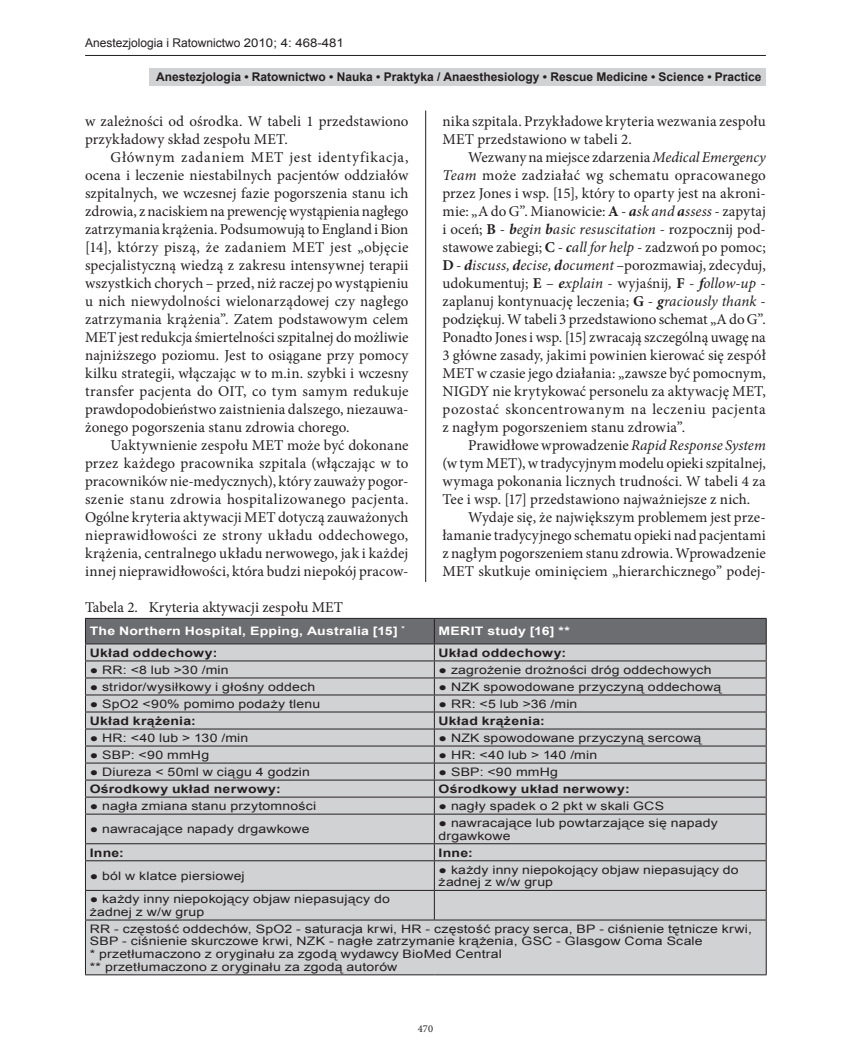
<style>
.page{position:relative;width:851px;height:1063px;background:#fff}
.page>*{position:absolute;margin:0;border:0;box-sizing:border-box;transform-origin:0 0}
.Main{font:15px/18px "Minion Pro";letter-spacing:.005em;color:#231f20;text-align:justify}
.Naglowek_tabeli{font:15px "Minion Pro";color:#231f20}
.t1{font:700 12px "Arial";color:#231f20}
.t2{font:12px "Arial";color:#231f20}
.Tabela{font:11.7px/12.6px "Arial";letter-spacing:.015em;color:#231f20;scale:1.2 1}
.Tabela-2{font:700 11.7px "Arial";letter-spacing:.02em;color:#231f20;scale:1.2 1}
.Tabela-3{font:700 11.7px "Arial";letter-spacing:.02em;color:#fff;scale:1.2 1}
.t3{font:10.5px "Minion Pro";color:#231f20}
.s1{font-style:italic}
.s2{font-weight:700}
.s3{font-weight:700;font-style:italic}
</style>
<div class="page">
<hr style="left:425px;top:111px;width:1px;height:880px;background:#231f20">
<hr style="left:85px;top:55px;width:680px;height:1px;background:#231f20">
<div style="left:149px;top:68px;width:616px;height:17px;background:#d1d2d4"></div>
<div style="left:85px;top:583px;width:680px;height:408px;background:#fff"></div>
<div style="left:86px;top:921px;width:679px;height:53px;background:#d1d2d4"></div>
<svg style="left:85px;top:618px;width:681px;height:302px;background:#bfbfc1"></svg>
<hr style="left:85px;top:920px;width:349px;height:1px;background:#231f20">
<hr style="left:85px;top:920px;width:1px;height:54px;background:#231f20">
<hr style="left:434px;top:920px;width:332px;height:1px;background:#231f20">
<hr style="left:765px;top:920px;width:1px;height:54px;background:#231f20">
<hr style="left:85px;top:974px;width:349px;height:1px;background:#231f20">
<hr style="left:434px;top:974px;width:332px;height:1px;background:#231f20">
<p class="t2" style="left:85px;top:35px;width:260px">Anestezjologia i Ratownictwo 2010; 4: 468-481</p>
<p class="t1" style="left:156px;top:69px;width:606px">Anestezjologia • Ratownictwo • Nauka • Praktyka / Anaesthesiology • Rescue Medicine • Science • Practice</p>
<p class="Main" style="left:85px;top:112px;width:325px">w zależności od ośrodka. W tabeli 1 przedstawiono przykładowy skład zespołu MET.</p>
<p class="Main" style="left:85px;top:148px;width:325px;text-indent:26px">Głównym zadaniem MET jest identyfikacja, ocena i leczenie niestabilnych pacjentów oddziałów szpitalnych, we wczesnej fazie pogorszenia stanu ich zdrowia, z naciskiem na prewencję wystąpienia nagłego zatrzymania krążenia. Podsumowują to England i Bion [14], którzy piszą, że zadaniem MET jest „objęcie specjalistyczną wiedzą z zakresu intensywnej terapii wszystkich chorych – przed, niż raczej po wystąpieniu u nich niewydolności wielonarządowej czy nagłego zatrzymania krążenia”. Zatem podstawowym celem MET jest redukcja śmiertelności szpitalnej do możliwie najniższego poziomu. Jest to osiągane przy pomocy kilku strategii, włączając w to m.in. szybki i wczesny transfer pacjenta do OIT, co tym samym redukuje prawdopodobieństwo zaistnienia dalszego, niezauwa&shy;żonego pogorszenia stanu zdrowia chorego.</p>
<p class="Main" style="left:85px;top:436px;width:325px;text-indent:26px">Uaktywnienie zespołu MET może być dokonane przez każdego pracownika szpitala (włączając w to pracowników nie-medycznych), który zauważy pogor&shy;szenie stanu zdrowia hospitalizowanego pacjenta.<br>Ogólne kryteria aktywacji MET dotyczą zauważonych nieprawidłowości ze strony układu oddechowego, krążenia, centralnego układu nerwowego, jak i każdej innej nieprawidłowości, która budzi niepokój pracow-</p>
<p class="Main" style="left:442px;top:112px;width:325px">nika szpitala. Przykładowe kryteria wezwania zespołu<br>MET przedstawiono w tabeli 2.</p>
<p class="Main" style="left:442px;top:148px;width:325px;text-indent:26px">Wezwany na miejsce zdarzenia <span class="s1">Medical Emergency Team</span> może zadziałać wg schematu opracowanego przez Jones i wsp. [15], który to oparty jest na akroni&shy;mie: „A do G”. Mianowicie: <span class="s2">A</span> - <span class="s3">a</span><span class="s1">sk and</span> <span class="s3">a</span><span class="s1">ssess</span> - zapytaj i oceń; <span class="s2">B</span> - <span class="s3">b</span><span class="s1">egin</span> <span class="s3">b</span><span class="s1">asic resuscitation -</span> rozpocznij pod&shy;stawowe zabiegi; <span class="s2">C</span> - <span class="s3">c</span><span class="s1">all for help</span> - zadzwoń po pomoc; <span class="s2">D</span> - <span class="s3">d</span><span class="s1">iscuss,</span> <span class="s3">d</span><span class="s1">ecise,</span> <span class="s3">d</span><span class="s1">ocument</span> –porozmawiaj, zdecyduj, udokumentuj; <span class="s2">E</span> – <span class="s3">e</span><span class="s1">xplain</span> - wyjaśnij<span class="s1">,</span> <span class="s2">F</span> - <span class="s3">f</span><span class="s1">ollow-up</span> - zaplanuj kontynuację leczenia; <span class="s2">G</span> - <span class="s3">g</span><span class="s1">raciously thank</span> - podziękuj. W tabeli 3 przedstawiono schemat „A do G”.<br>Ponadto Jones i wsp. [15] zwracają szczególną uwagę na 3 główne zasady, jakimi powinien kierować się zespół MET w czasie jego działania: „zawsze być pomocnym, NIGDY nie krytykować personelu za aktywację MET, pozostać skoncentrowanym na leczeniu pacjenta z nagłym pogorszeniem stanu zdrowia”.</p>
<p class="Main" style="left:442px;top:436px;width:325px;text-indent:26px">Prawidłowe wprowadzenie <span class="s1">Rapid Response System </span>(w tym MET), w tradycyjnym modelu opieki szpitalnej, wymaga pokonania licznych trudności. W tabeli 4 za Tee i wsp. [17] przedstawiono najważniejsze z nich.</p>
<p class="Main" style="left:442px;top:508px;width:325px;text-indent:26px">Wydaje się, że największym problemem jest prze&shy;łamanie tradycyjnego schematu opieki nad pacjentami z nagłym pogorszeniem stanu zdrowia. Wprowadzenie MET skutkuje ominięciem „hierarchicznego” podej-</p>
<p class="Naglowek_tabeli" style="left:85px;top:597px;width:259px">Tabela 2. Kryteria aktywacji zespołu MET</p>
<p class="Tabela-3" style="left:90px;top:624px;width:264px">The Northern Hospital, Epping, Australia [15] <sup>*</sup></p>
<p class="Tabela-3" style="left:438px;top:624px;width:111px">MERIT study [16] **</p>
<p class="Tabela-2" style="left:90px;top:645px;width:108px">Układ oddechowy:</p>
<p class="Tabela-2" style="left:438px;top:645px;width:108px">Układ oddechowy:</p>
<p class="Tabela" style="left:90px;top:663px;width:117px">● RR: &lt;8 lub &gt;30 /min</p>
<p class="Tabela" style="left:438px;top:663px;width:229px">● zagrożenie drożności dróg oddechowych</p>
<p class="Tabela" style="left:90px;top:680px;width:189px">● stridor/wysiłkowy i głośny oddech</p>
<p class="Tabela" style="left:438px;top:680px;width:237px">● NZK spowodowane przyczyną oddechową</p>
<p class="Tabela" style="left:90px;top:697px;width:194px">● SpO2 &lt;90% pomimo podaży tlenu</p>
<p class="Tabela" style="left:438px;top:697px;width:117px">● RR: &lt;5 lub &gt;36 /min</p>
<p class="Tabela-2" style="left:90px;top:713px;width:90px">Układ krążenia:</p>
<p class="Tabela-2" style="left:438px;top:713px;width:90px">Układ krążenia:</p>
<p class="Tabela" style="left:90px;top:731px;width:134px">● HR: &lt;40 lub &gt; 130 /min</p>
<p class="Tabela" style="left:438px;top:731px;width:220px">● NZK spowodowane przyczyną sercową</p>
<p class="Tabela" style="left:90px;top:749px;width:101px">● SBP: &lt;90 mmHg</p>
<p class="Tabela" style="left:438px;top:749px;width:134px">● HR: &lt;40 lub &gt; 140 /min</p>
<p class="Tabela" style="left:90px;top:766px;width:185px">● Diureza &lt; 50ml w ciągu 4 godzin</p>
<p class="Tabela" style="left:438px;top:766px;width:101px">● SBP: &lt;90 mmHg</p>
<p class="Tabela-2" style="left:90px;top:781px;width:161px">Ośrodkowy układ nerwowy:</p>
<p class="Tabela-2" style="left:438px;top:781px;width:161px">Ośrodkowy układ nerwowy:</p>
<p class="Tabela" style="left:90px;top:800px;width:190px">● nagła zmiana stanu przytomności</p>
<p class="Tabela" style="left:438px;top:800px;width:189px">● nagły spadek o 2 pkt w skali GCS</p>
<p class="Tabela" style="left:90px;top:823px;width:185px">● nawracające napady drgawkowe</p>
<p class="Tabela" style="left:438px;top:817px;width:234px">● nawracające lub powtarzające się napady drgawkowe</p>
<p class="Tabela-2" style="left:90px;top:845px;width:30px">Inne:</p>
<p class="Tabela-2" style="left:438px;top:845px;width:30px">Inne:</p>
<p class="Tabela" style="left:90px;top:870px;width:131px">● ból w klatce piersiowej</p>
<p class="Tabela" style="left:438px;top:863px;width:251px">● każdy inny niepokojący objaw niepasujący do żadnej z w/w grup</p>
<p class="Tabela" style="left:90px;top:893px;width:251px">● każdy inny niepokojący objaw niepasujący do żadnej z w/w grup</p>
<p class="Tabela" style="left:90px;top:922px;width:553px">RR - częstość oddechów, SpO2 - saturacja krwi, HR - częstość pracy serca, BP - ciśnienie tętnicze krwi,<br>SBP - ciśnienie skurczowe krwi, NZK - nagłe zatrzymanie krążenia, GSC - Glasgow Coma Scale</p>
<p class="Tabela" style="left:90px;top:948px;width:345px">* przetłumaczono z oryginału za zgodą wydawcy BioMed Central</p>
<p class="Tabela" style="left:90px;top:960px;width:258px">** przetłumaczono z oryginału za zgodą autorów</p>
<p class="t3" style="left:418px;top:1022px;width:17px">470</p>
</div>
